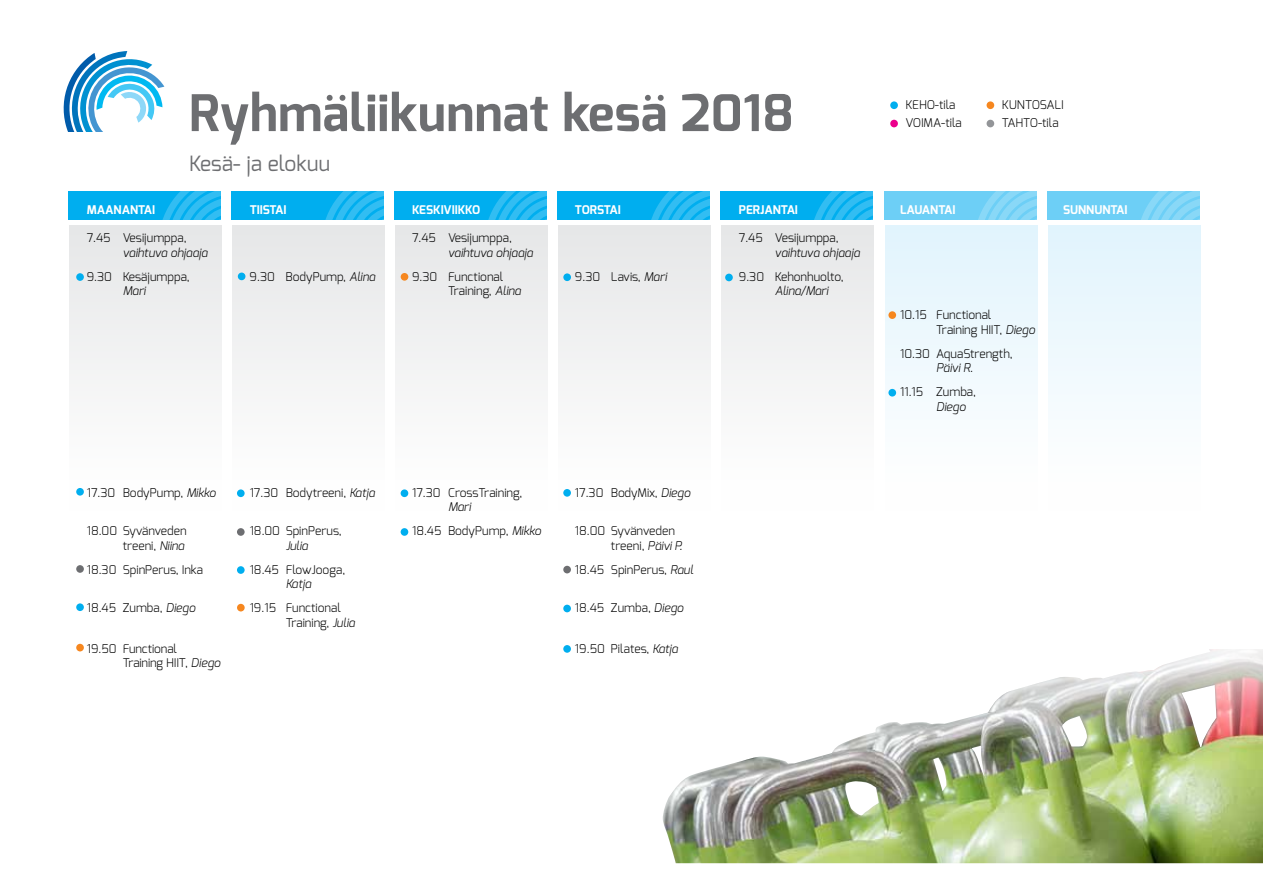
<style>
.page{position:relative;width:1263px;height:893px;background:#fff}
.page>*{position:absolute;margin:0;border:0;box-sizing:border-box;transform-origin:0 0}
.t1{font:700 50.4px "Exo";letter-spacing:.01em;color:#6d6e71}
.t2{font:21px "Exo";letter-spacing:.01em;color:#6d6e71}
.t3{font:300 12px/14.4px "Exo";color:#000}
.t4{font:italic 300 12px "Exo";color:#000}
.t5{font:700 12px "Exo";color:#fff}
.s1{font-style:italic}
</style>
<div class="page">
<svg style="left:64px;top:51px;width:100px;height:80px"></svg>
<img style="left:662px;top:649px;width:601px;height:214px">
<div style="left:884px;top:191px;width:152px;height:28px;background:#6dcff6"></div>
<svg style="left:978px;top:191px;width:58px;height:28px"></svg>
<div style="left:1047px;top:191px;width:152px;height:28px;background:#6dcff6"></div>
<svg style="left:1141px;top:191px;width:58px;height:28px"></svg>
<div style="left:231px;top:191px;width:153px;height:28px;background:#00aeef"></div>
<svg style="left:326px;top:191px;width:58px;height:28px"></svg>
<div style="left:394px;top:191px;width:153px;height:28px;background:#00aeef"></div>
<svg style="left:489px;top:191px;width:58px;height:28px"></svg>
<div style="left:557px;top:191px;width:153px;height:28px;background:#00aeef"></div>
<svg style="left:651px;top:191px;width:59px;height:28px"></svg>
<div style="left:720px;top:191px;width:153px;height:28px;background:#00aeef"></div>
<svg style="left:814px;top:191px;width:59px;height:28px"></svg>
<div style="left:68px;top:191px;width:153px;height:28px;background:#00aeef"></div>
<svg style="left:163px;top:191px;width:58px;height:28px"></svg>
<div style="left:232px;top:225px;width:153px;height:286px;background:#f3f3f4"></div>
<div style="left:395px;top:225px;width:153px;height:286px;background:#f3f3f4"></div>
<div style="left:558px;top:225px;width:153px;height:286px;background:#f3f3f4"></div>
<div style="left:721px;top:225px;width:152px;height:286px;background:#f3f3f4"></div>
<div style="left:885px;top:225px;width:152px;height:286px;background:linear-gradient(to bottom,#e1f4fd,#fffffe)"></div>
<div style="left:1048px;top:225px;width:152px;height:286px;background:linear-gradient(to bottom,#e1f4fd,#fffffe)"></div>
<div style="left:69px;top:225px;width:153px;height:286px;background:#f3f3f4"></div>
<div style="left:76px;top:273px;width:8px;height:8px;background:#00aeef;border-radius:50%"></div>
<div style="left:890px;top:101px;width:8px;height:8px;background:#00aeef;border-radius:50%"></div>
<div style="left:890px;top:120px;width:8px;height:7px;background:#ec008c;border-radius:50%"></div>
<div style="left:986px;top:101px;width:8px;height:8px;background:#f6871f;border-radius:50%"></div>
<div style="left:986px;top:120px;width:8px;height:7px;background:#939598;border-radius:50%"></div>
<div style="left:76px;top:488px;width:8px;height:8px;background:#00aeef;border-radius:50%"></div>
<div style="left:76px;top:644px;width:8px;height:7px;background:#f6871f;border-radius:50%"></div>
<div style="left:76px;top:603px;width:8px;height:8px;background:#00aeef;border-radius:50%"></div>
<div style="left:76px;top:565px;width:8px;height:8px;background:#6d6e71;border-radius:50%"></div>
<div style="left:237px;top:489px;width:8px;height:8px;background:#00aeef;border-radius:50%"></div>
<div style="left:238px;top:273px;width:7px;height:7px;background:#00aeef;border-radius:50%"></div>
<div style="left:237px;top:528px;width:8px;height:8px;background:#6d6e71;border-radius:50%"></div>
<div style="left:237px;top:566px;width:8px;height:8px;background:#00aeef;border-radius:50%"></div>
<div style="left:401px;top:489px;width:7px;height:8px;background:#00aeef;border-radius:50%"></div>
<div style="left:401px;top:528px;width:7px;height:8px;background:#00aeef;border-radius:50%"></div>
<div style="left:401px;top:273px;width:7px;height:8px;background:#f6871f;border-radius:50%"></div>
<div style="left:563px;top:489px;width:8px;height:8px;background:#00aeef;border-radius:50%"></div>
<div style="left:563px;top:566px;width:8px;height:7px;background:#6d6e71;border-radius:50%"></div>
<div style="left:563px;top:273px;width:8px;height:8px;background:#00aeef;border-radius:50%"></div>
<div style="left:563px;top:605px;width:8px;height:7px;background:#00aeef;border-radius:50%"></div>
<div style="left:563px;top:645px;width:8px;height:8px;background:#00aeef;border-radius:50%"></div>
<div style="left:725px;top:274px;width:8px;height:7px;background:#00aeef;border-radius:50%"></div>
<div style="left:237px;top:604px;width:8px;height:7px;background:#f6871f;border-radius:50%"></div>
<div style="left:888px;top:311px;width:8px;height:8px;background:#f6871f;border-radius:50%"></div>
<div style="left:888px;top:389px;width:8px;height:8px;background:#00aeef;border-radius:50%"></div>
<h1 class="t1" style="left:189px;top:81px;width:606px">Ryhmäliikunnat kesä 2018</h1>
<h2 class="t2" style="left:189px;top:150px;width:143px">Kesä- ja elokuu</h2>
<p class="t3" style="left:905px;top:96px;width:58px;line-height:18.3px">KEHO-tila<br>VOIMA-tila</p>
<p class="t3" style="left:1002px;top:96px;width:64px;line-height:18.3px">KUNTOSALI<br>TAHTO-tila</p>
<p class="t5" style="left:87px;top:202px;width:70px">MAANANTAI</p>
<p class="t5" style="left:250px;top:202px;width:38px">TIISTAI</p>
<p class="t5" style="left:412px;top:202px;width:70px">KESKIVIIKKO</p>
<p class="t5" style="left:575px;top:202px;width:47px">TORSTAI</p>
<p class="t5" style="left:739px;top:202px;width:61px">PERJANTAI</p>
<p class="t5" style="left:900px;top:202px;width:57px">LAUANTAI</p>
<p class="t5" style="left:1063px;top:202px;width:66px">SUNNUNTAI</p>
<p class="t3" style="left:87px;top:231px;width:101px">7.45 Vesijumppa,</p>
<p class="t4" style="left:123px;top:245px;width:87px">vaihtuva ohjaaja</p>
<p class="t3" style="left:412px;top:231px;width:101px">7.45 Vesijumppa,</p>
<p class="t4" style="left:448px;top:245px;width:87px">vaihtuva ohjaaja</p>
<p class="t3" style="left:739px;top:231px;width:101px">7.45 Vesijumppa,</p>
<p class="t4" style="left:775px;top:245px;width:87px">vaihtuva ohjaaja</p>
<p class="t3" style="left:87px;top:269px;width:105px">9.30 Kesäjumppa,</p>
<p class="t4" style="left:123px;top:283px;width:24px">Mari</p>
<p class="t3" style="left:250px;top:269px;width:127px">9.30 BodyPump, <span class="s1">Alina</span></p>
<p class="t3" style="left:448px;top:269px;width:74px;text-indent:-36px">9.30 Functional<br>Training, <span class="s1">Alina</span></p>
<p class="t3" style="left:575px;top:269px;width:93px">9.30 Lavis, <span class="s1">Mari</span></p>
<p class="t3" style="left:739px;top:269px;width:106px">9.30 Kehonhuolto,</p>
<p class="t4" style="left:775px;top:283px;width:55px">Alina/Mari</p>
<p class="t3" style="left:87px;top:485px;width:131px">17.30 BodyPump, <span class="s1">Mikko</span></p>
<p class="t3" style="left:250px;top:485px;width:127px">17.30 Bodytreeni, <span class="s1">Katja</span></p>
<p class="t3" style="left:412px;top:485px;width:112px">17.30 CrossTraining,</p>
<p class="t4" style="left:448px;top:499px;width:24px">Mari</p>
<p class="t3" style="left:575px;top:485px;width:117px">17.30 BodyMix, <span class="s1">Diego</span></p>
<p class="t3" style="left:87px;top:524px;width:101px;text-align:right">18.00 Syvänveden treeni, <span class="s1">Niina</span></p>
<p class="t3" style="left:250px;top:524px;width:93px">18.00 SpinPerus,</p>
<p class="t4" style="left:286px;top:538px;width:24px">Julia</p>
<p class="t3" style="left:87px;top:562px;width:118px">18.30 SpinPerus, Inka</p>
<p class="t3" style="left:250px;top:562px;width:97px">18.45 FlowJooga,</p>
<p class="t4" style="left:286px;top:576px;width:27px">Katja</p>
<p class="t3" style="left:412px;top:524px;width:131px">18.45 BodyPump, <span class="s1">Mikko</span></p>
<p class="t3" style="left:611px;top:524px;width:73px;text-indent:-36px">18.00 Syvänveden treeni, <span class="s1">Päivi P.</span></p>
<p class="t3" style="left:575px;top:562px;width:120px">18.45 SpinPerus, <span class="s1">Raul</span></p>
<p class="t3" style="left:87px;top:601px;width:110px">18.45 Zumba, <span class="s1">Diego</span></p>
<p class="t3" style="left:286px;top:601px;width:71px;text-indent:-36px">19.15 Functional<br>Training, <span class="s1">Julia</span></p>
<p class="t3" style="left:575px;top:601px;width:110px">18.45 Zumba, <span class="s1">Diego</span></p>
<p class="t3" style="left:123px;top:641px;width:99px;text-indent:-36px">19.50 Functional<br>Training HIIT, <span class="s1">Diego</span></p>
<p class="t3" style="left:575px;top:641px;width:105px">19.50 Pilates, <span class="s1">Katja</span></p>
<p class="t3" style="left:936px;top:308px;width:100px;text-indent:-36px">10.15 Functional<br>Training HIIT, <span class="s1">Diego</span></p>
<p class="t3" style="left:900px;top:346px;width:114px">10.30 AquaStrength,</p>
<p class="t4" style="left:936px;top:360px;width:38px">Päivi R.</p>
<p class="t3" style="left:900px;top:385px;width:77px">11.15 Zumba,</p>
<p class="t4" style="left:936px;top:399px;width:31px">Diego</p>
</div>
